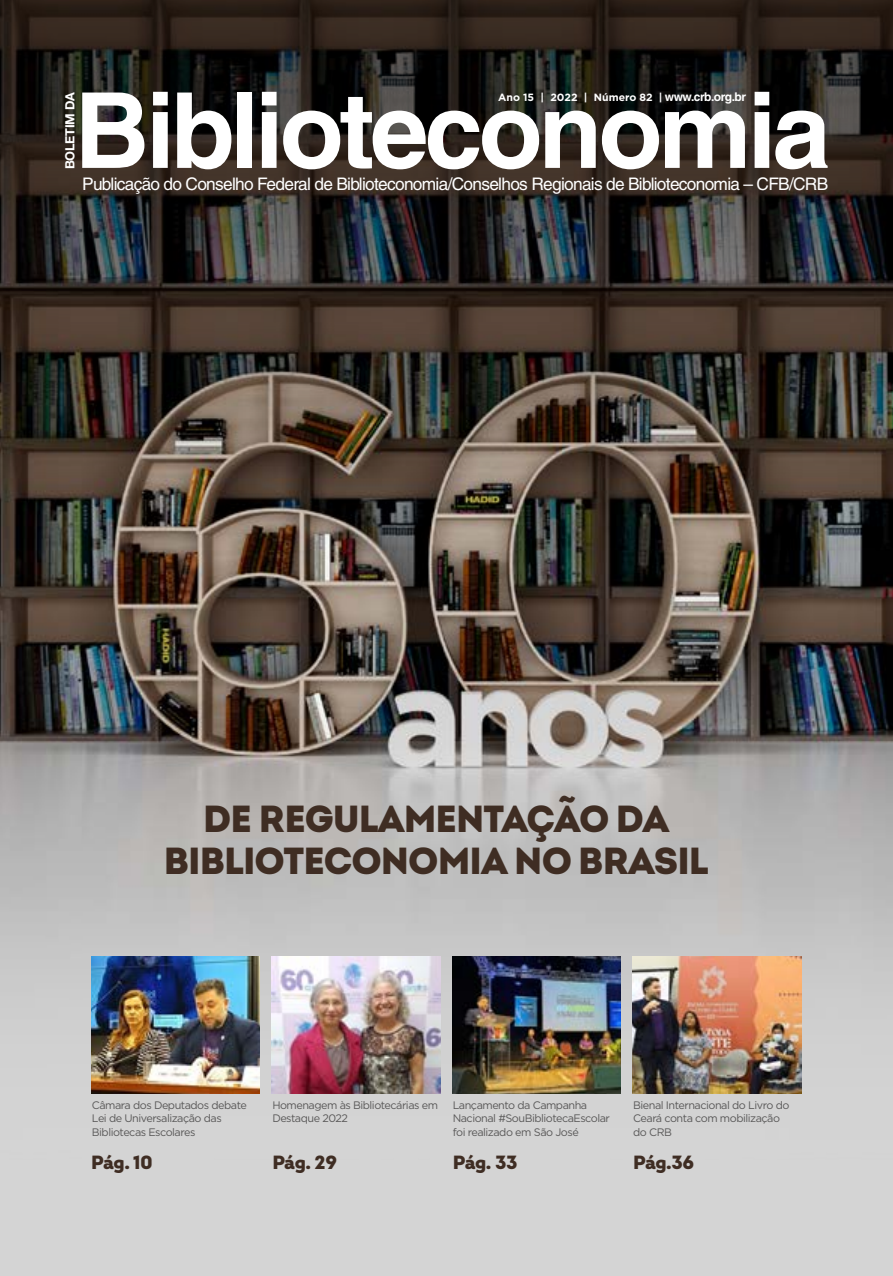
<style>
.page{position:relative;width:893px;height:1276px;background:#d4d4d4}
.page>*{position:absolute;margin:0;border:0;box-sizing:border-box;transform-origin:0 0}
.t1{font:700 104.85px "Helvetica CE";letter-spacing:-.04em;color:#fff}
.t2{font:900 37.5px/42px "Intro";letter-spacing:-.025em;color:#3f2d23;text-align:center}
.t3{font:900 19.05px "Intro";letter-spacing:-.025em;color:#3f2d23}
.t4{font:17.25px "Helvetica";letter-spacing:-.04em;color:#fff}
.t5{font:700 12.75px "Helvetica Neue";letter-spacing:-.02em;color:#fff}
.t6{font:700 12px "Helvetica CE";letter-spacing:-.04em;color:#fff}
.t7{font:10.8px/13.6px "Gotham";letter-spacing:-.045em;color:#595858}
.t8{font:700 10.5px "Gotham";color:#fff}
</style>
<div class="page">
<img style="left:0;top:547px;width:893px;height:547px">
<img style="left:0;top:0;width:893px;height:547px">
<img style="left:633px;top:956px;width:168px;height:137px">
<img style="left:91px;top:956px;width:169px;height:137px">
<img style="left:272px;top:956px;width:168px;height:137px">
<img style="left:452px;top:956px;width:169px;height:137px">
<h1 class="t1" style="left:74px;top:67px;width:758px">Biblioteconomia</h1>
<p class="t8" style="left:498px;top:91px;width:166px">Ano 15 | 2022 | Número 82 |</p>
<p class="t5" style="left:62px;top:169px;width:78px;rotate:-90deg">BOLETIM DA</p>
<p class="t6" style="left:665px;top:89px;width:83px">www.crb.org.br</p>
<h3 class="t4" style="left:82px;top:174px;width:748px">Publicação do Conselho Federal de Biblioteconomia/Conselhos Regionais de Biblioteconomia – CFB/CRB</h3>
<h2 class="t2" style="left:164px;top:797px;width:546px">DE REGULAMENTAÇÃO DA<br>BIBLIOTECONOMIA NO BRASIL</h2>
<p class="t7" style="left:92px;top:1098px;width:156px">Câmara dos Deputados debate<br>Lei de Universalização das<br>Bibliotecas Escolares</p>
<h3 class="t3" style="left:91px;top:1150px;width:63px">Pág. 10</h3>
<p class="t7" style="left:272px;top:1098px;width:167px">Homenagem às Bibliotecárias em<br>Destaque 2022</p>
<h3 class="t3" style="left:272px;top:1150px;width:66px">Pág. 29</h3>
<p class="t7" style="left:453px;top:1098px;width:159px">Lançamento da Campanha<br>Nacional #SouBibliotecaEscolar foi realizado em São José</p>
<h3 class="t3" style="left:453px;top:1150px;width:66px">Pág. 33</h3>
<p class="t7" style="left:633px;top:1098px;width:158px">Bienal Internacional do Livro do<br>Ceará conta com mobilização do CRB</p>
<h3 class="t3" style="left:633px;top:1150px;width:63px">Pág.36</h3>
</div>
